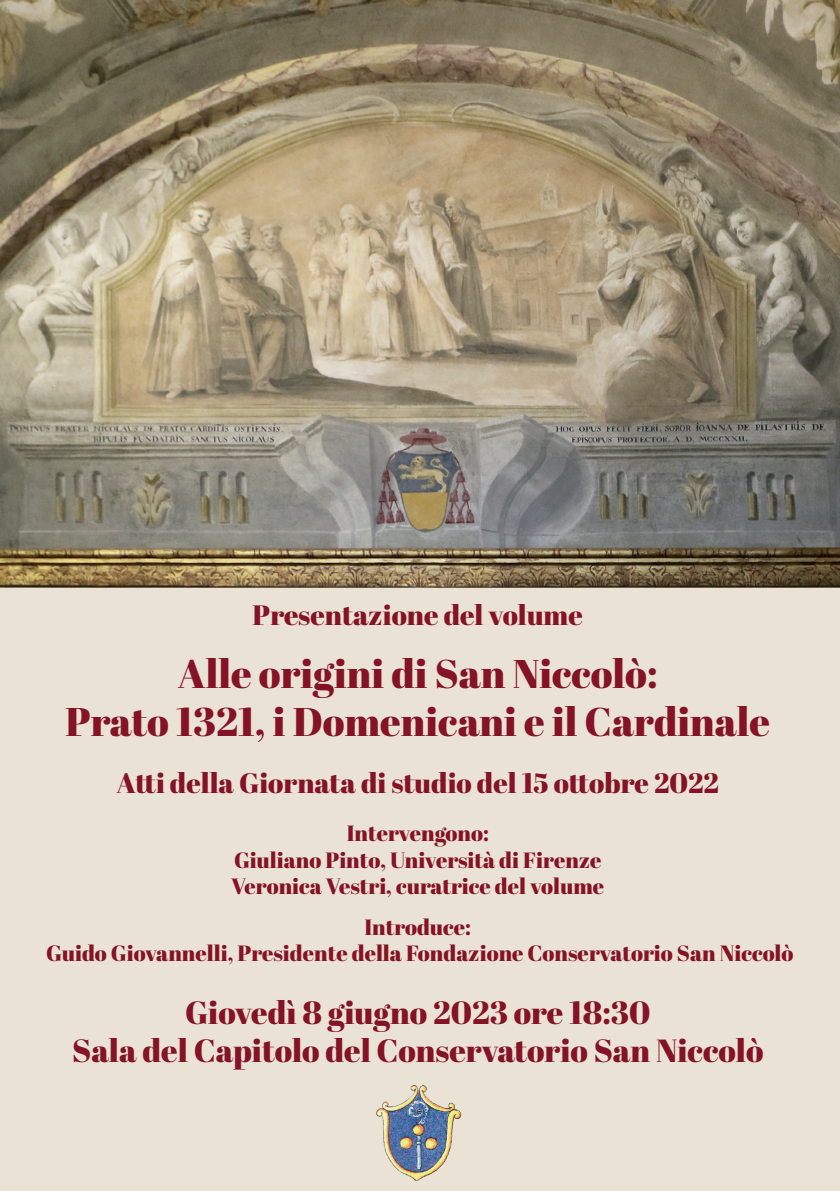
<style>
.page{position:relative;width:840px;height:1191px;background:#fff}
.page>*{position:absolute;margin:0;border:0;box-sizing:border-box;transform-origin:0 0}
.t1{font:40px/48px "Abril Fatface";color:#841325;text-align:center}
.t2{font:32px/38.4px "Abril Fatface";color:#841325;text-align:center}
.t3{font:28px "Abril Fatface";color:#841325}
.t4{font:22px/26.4px "Abril Fatface";color:#841325;text-align:center}
</style>
<div class="page">
<img style="left:0;top:0;width:839px;height:587px">
<div style="left:0;top:587px;width:839px;height:604px;background:#eae2d5"></div>
<img style="left:376px;top:1085px;width:86px;height:96px">
<p class="t3" style="left:252px;top:595px;width:332px">Presentazione del volume</p>
<h1 class="t1" style="left:65px;top:648px;width:706px">Alle origini di San Niccolò:<br>Prato 1321, i Domenicani e il Cardinale</h1>
<p class="t3" style="left:116px;top:763px;width:603px">Atti della Giornata di studio del 15 ottobre 2022</p>
<p class="t4" style="left:231px;top:819px;width:374px">Intervengono:<br>Giuliano Pinto, Università di Firenze<br>Veronica Vestri, curatrice del volume</p>
<p class="t4" style="left:46px;top:913px;width:748px">Introduce:<br>Guido Giovannelli, Presidente della Fondazione Conservatorio San Niccolò</p>
<h2 class="t2" style="left:72px;top:992px;width:692px">Giovedì 8 giugno 2023 ore 18:30<br>Sala del Capitolo del Conservatorio San Niccolò</h2>
</div>
